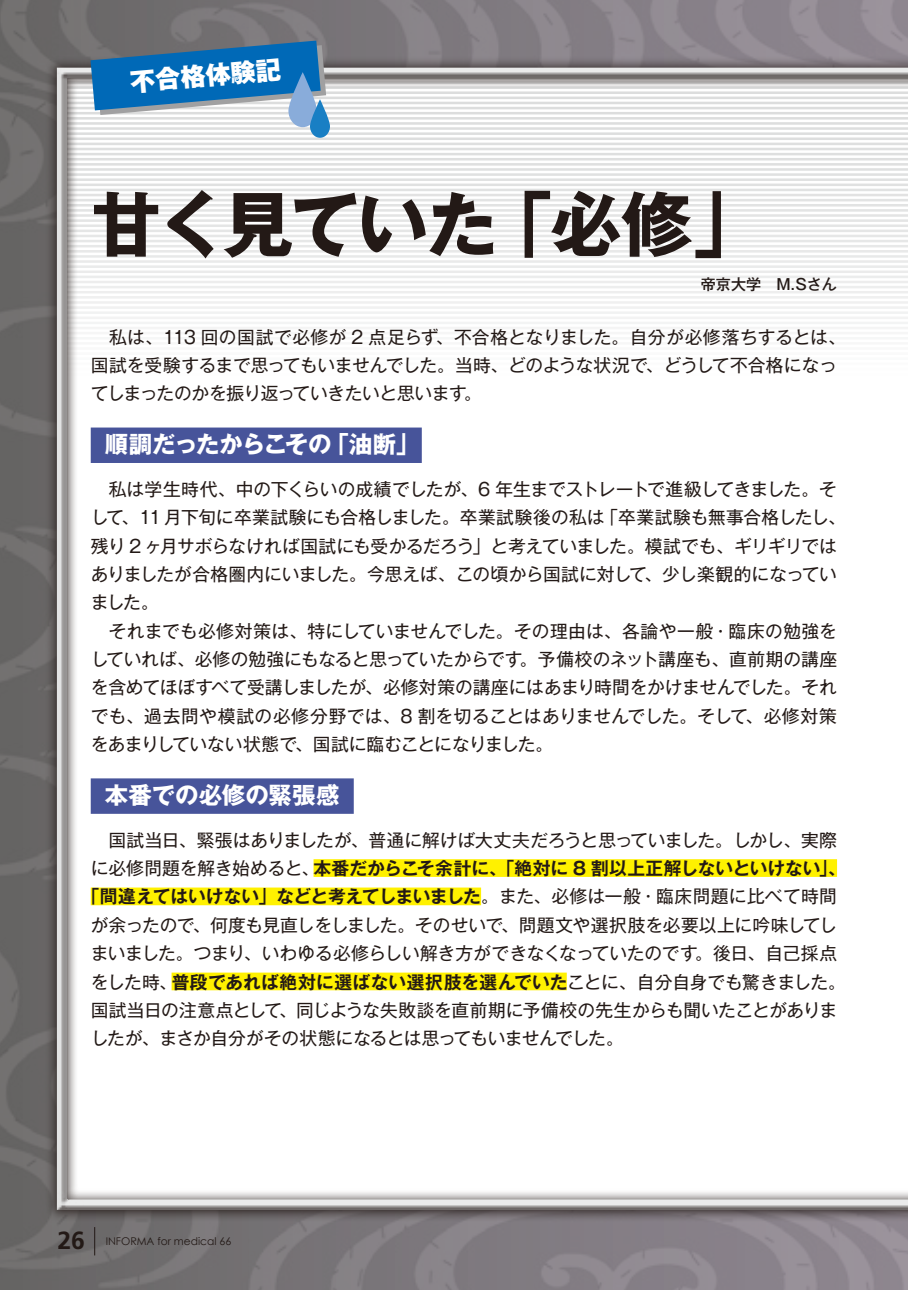
<style>
.page{position:relative;width:908px;height:1290px;background:#fff}
.page>*{position:absolute;margin:0;border:0;box-sizing:border-box;transform-origin:0 0}
.t1{font:700 70.75px "Gothic MB101 Pro";letter-spacing:-.05em;color:#231916}
.t2{font:800 25.25px "Gothic MB101 Pro";color:#fff}
.t3{font:700 24.75px "Frutiger LT Std";color:#231916}
.t4{font:700 23.5px "Gothic MB101 Pro";letter-spacing:-.03em;color:#fff}
.t5{font:700 23.5px "Gothic MB101 Pro";letter-spacing:-.005em;color:#fff}
.t6{font:17.75px/28.2px "Gothic MB101 Pro";letter-spacing:-.01em;color:#231916}
.t7{font:700 17.75px/28.2px "Gothic MB101 Pro De";letter-spacing:.005em;color:#231916;text-align:center}
.t8{font:700 17.75px "Gothic MB101 Pro De";letter-spacing:.025em;color:#231916}
.t9{font:500 15px "Gothic MB101 Pro";color:#231916}
.t10{font:10.75px "Century Gothic";color:#231916}
.s1{font-family:"Gothic MB101 Pro";font-weight:400}
</style>
<div class="page">
<div style="left:0;top:0;width:907px;height:1290px;background:linear-gradient(to right,#6b6969,#968d98)"></div>
<div style="left:45px;top:56px;width:862px;height:1165px;background:#231916;opacity:.75"></div>
<div style="left:56px;top:67px;width:851px;height:1145px;background:#231916;opacity:.75"></div>
<div style="left:91px;top:427px;width:330px;height:36px;background:#47549a"></div>
<div style="left:91px;top:778px;width:262px;height:36px;background:#47549a"></div>
<div style="left:313px;top:859px;width:523px;height:18px;background:#fff100"></div>
<div style="left:91px;top:887px;width:390px;height:18px;background:#fff100"></div>
<div style="left:171px;top:972px;width:395px;height:18px;background:#fff100"></div>
<svg style="left:90px;top:41px;width:240px;height:97px;background:#6197c0"></svg>
<svg style="left:94px;top:1227px;width:1px;height:28px"></svg>
<h2 class="t2" style="left:128px;top:61px;width:152px;rotate:-5deg">不合格体験記</h2>
<h1 class="t1" style="left:91px;top:166px;width:673px">甘く見ていた「必修」</h1>
<p class="t9" style="left:700px;top:272px;width:138px">帝京大学　M.Sさん</p>
<p class="t6" style="left:91px;top:320px;width:756px">　私は、113 回の国試で必修が 2 点足らず、不合格となりました。自分が必修落ちするとは、国試を受験するまで思ってもいませんでした。当時、どのような状況で、どうして不合格になってしまったのかを振り返っていきたいと思います。</p>
<h3 class="t4" style="left:105px;top:425px;width:316px">順調だったからこその「油断」</h3>
<p class="t6" style="left:91px;top:473px;width:756px">　私は学生時代、中の下くらいの成績でしたが、6 年生までストレートで進級してきました。そして、11 月下旬に卒業試験にも合格しました。卒業試験後の私は「卒業試験も無事合格したし、残り 2 ヶ月サボらなければ国試にも受かるだろう」と考えていました。模試でも、ギリギリではありましたが合格圏内にいました。今思えば、この頃から国試に対して、少し楽観的になっていました。<br>　それまでも必修対策は、特にしていませんでした。その理由は、各論や一般・臨床の勉強をしていれば、必修の勉強にもなると思っていたからです。予備校のネット講座も、直前期の講座を含めてほぼすべて受講しましたが、必修対策の講座にはあまり時間をかけませんでした。それでも、過去問や模試の必修分野では、8 割を切ることはありませんでした。そして、必修対策をあまりしていない状態で、国試に臨むことになりました。</p>
<h3 class="t5" style="left:105px;top:775px;width:236px">本番での必修の緊張感</h3>
<p class="t6" style="left:91px;top:823px;width:747px">　国試当日、緊張はありましたが、普通に解けば大丈夫だろうと思っていました。しかし、実際</p>
<p class="t7" style="left:82px;top:852px;width:765px"><span class="s1">に必修問題を解き始めると、</span>本番だからこそ余計に、「絶対に 8 割以上正解しないといけない」、「間違えてはいけない」などと考えてしまいました<span class="s1">。また、必修は一般・臨床問題に比べて時間</span></p>
<p class="t6" style="left:91px;top:908px;width:747px">が余ったので、何度も見直しをしました。そのせいで、問題文や選択肢を必要以上に吟味してしまいました。つまり、いわゆる必修らしい解き方ができなくなっていたのです。後日、自己採点</p>
<p class="t8" style="left:91px;top:967px;width:756px"><span class="s1">をした時、</span>普段であれば絶対に選ばない選択肢を選んでいた<span class="s1">ことに、自分自身でも驚きました。</span></p>
<p class="t6" style="left:91px;top:993px;width:747px">国試当日の注意点として、同じような失敗談を直前期に予備校の先生からも聞いたことがありましたが、まさか自分がその状態になるとは思ってもいませんでした。</p>
<h3 class="t3" style="left:57px;top:1226px;width:29px">26</h3>
<p class="t10" style="left:106px;top:1235px;width:127px">INFORMA for medical 66</p>
</div>
